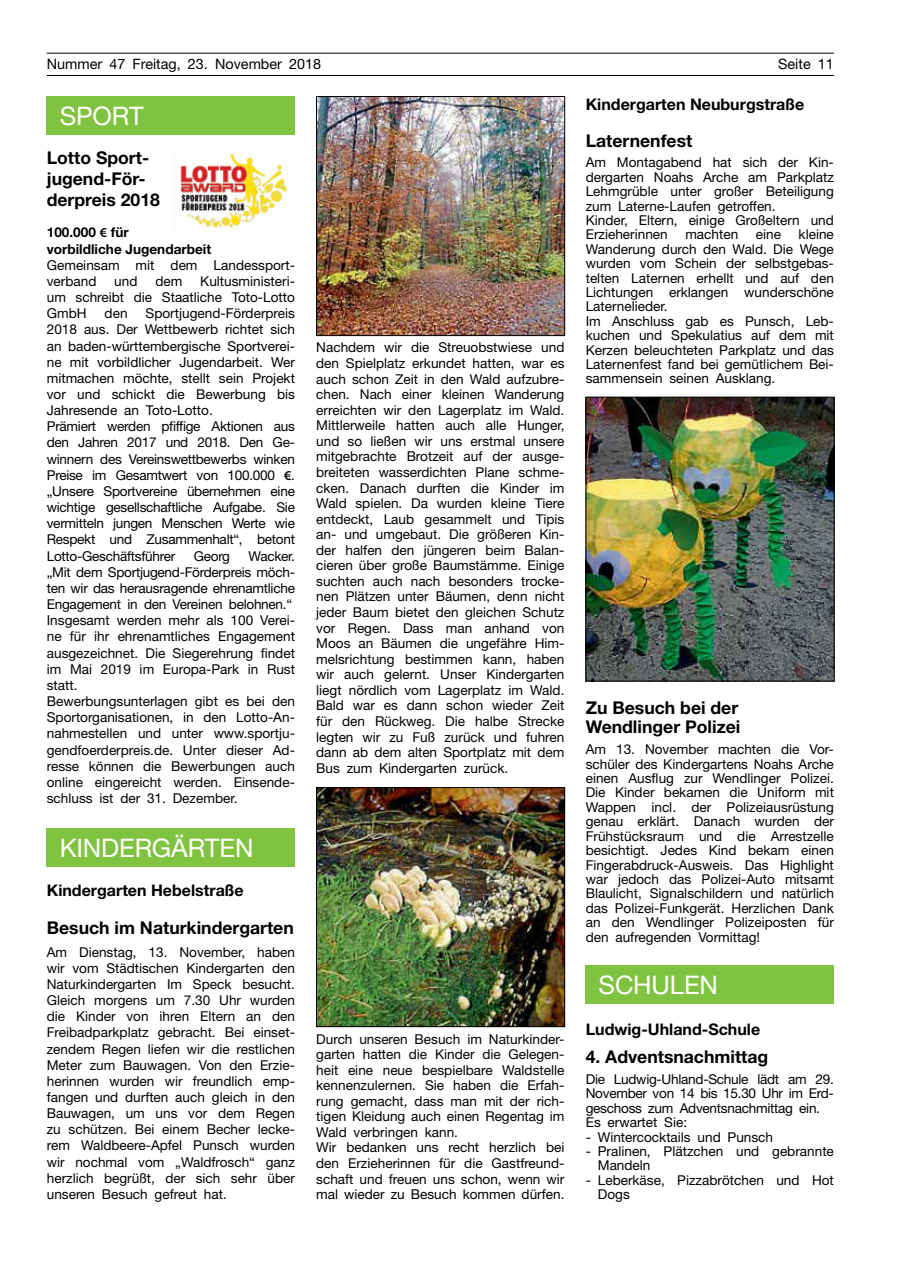
<style>
.page{position:relative;width:902px;height:1280px;background:#fff}
.page>*{position:absolute;margin:0;border:0;box-sizing:border-box;transform-origin:0 0}
.t1{font:25.65px "Helvetica Neue";letter-spacing:-.005em;color:#fff}
.t2{font:700 17.55px/21px "Helvetica Neue";color:#000}
.t3{font:700 16.05px "Helvetica Neue";color:#000}
.t4{font:14.4px "Helvetica Neue";color:#000}
.t5{font:13.65px/15.6px "Helvetica Neue";color:#000}
.t6{font:13.65px/16.2px "Helvetica Neue";letter-spacing:-.02em;color:#000}
.t7{font:700 13.65px/16.2px "Helvetica Neue";color:#000}
.s1{font-family:"Myriad Pro";font-weight:600}
</style>
<div class="page">
<hr style="left:47px;top:53px;width:786px;height:1px;background:#000">
<hr style="left:47px;top:75px;width:786px;height:1px;background:#000">
<div style="left:47px;top:96px;width:248px;height:39px;background:#80c341"></div>
<img style="left:180px;top:153px;width:108px;height:75px">
<div style="left:47px;top:829px;width:248px;height:38px;background:#80c341"></div>
<img style="left:318px;top:98px;width:245px;height:236px">
<div style="left:316px;top:96px;width:249px;height:240px;border:1px solid #000"></div>
<img style="left:318px;top:789px;width:245px;height:236px">
<div style="left:316px;top:787px;width:249px;height:240px;border:1px solid #000"></div>
<img style="left:587px;top:399px;width:245px;height:280px">
<div style="left:585px;top:397px;width:249px;height:284px;border:1px solid #000"></div>
<div style="left:585px;top:966px;width:248px;height:38px;background:#80c341"></div>
<p class="t4" style="left:47px;top:56px;width:276px">Nummer 47 Freitag, 23. November 2018</p>
<p class="t4" style="left:778px;top:56px;width:57px">Seite 11</p>
<h1 class="t1" style="left:60px;top:100px;width:86px">SPORT</h1>
<p class="t2" style="left:47px;top:147px;width:115px">Lotto Sport&shy;jugend-För&shy;derpreis 2018</p>
<p class="t7" style="left:47px;top:224px;width:166px">100.000 <span class="s1">€</span> für<br>vorbildliche Jugendarbeit</p>
<p class="t5" style="left:47px;top:257px;width:250px;line-height:16.2px">Gemeinsam mit dem Landessport&shy;verband</p>
<p class="t3" style="left:585px;top:95px;width:220px">Kindergarten Neuburgstraße</p>
<p class="t2" style="left:585px;top:129px;width:108px">Laternenfest</p>
<p class="t5" style="left:585px;top:155px;width:250px;line-height:14.4px">Am Montagabend hat sich der Kin&shy;dergarten Noahs Arche am Parkplatz<br>Lehmgrüble unter großer Beteiligung zum Laterne-Laufen getroffen.<br>Kinder, Eltern, einige Großeltern und<br>Erzieherinnen</p>
<p class="t5" style="left:585px;top:227px;width:250px;line-height:14.4px;text-indent:213px">kleine<br>Wanderung durch den Wald. Die Wege wurden vom Schein der selbstgebas&shy;telten Laternen erhellt und auf den<br>Lichtungen erklangen wunderschöne<br>Laternelieder.<br>Im Anschluss gab es Punsch, Leb&shy;kuchen und Spekulatius auf dem mit<br>Kerzen beleuchteten Parkplatz und das<br>Laternenfest fand bei gemütlichem Bei&shy;sammensein seinen Ausklang.</p>
<p class="t5" style="left:685px;top:226px;width:54px">machten</p>
<p class="t5" style="left:755px;top:226px;width:27px">eine</p>
<p class="t5" style="left:47px;top:273px;width:250px;line-height:16.2px;text-align:justify;text-indent:153px">Kultusministeri&shy;um schreibt die Staatliche Toto-Lotto GmbH</p>
<p class="t5" style="left:114px;top:273px;width:25px">und</p>
<p class="t5" style="left:155px;top:273px;width:28px">dem</p>
<p class="t6" style="left:47px;top:305px;width:250px;text-indent:99px">Sportjugend-Förderpreis 2018 aus. Der Wettbewerb richtet sich an baden-württembergische Sportverei&shy;ne mit vorbildlicher Jugendarbeit. Wer mitmachen möchte, stellt sein Projekt vor und schickt die Bewerbung bis Jahresende an Toto-Lotto.<br>Prämiert werden pfiffige Aktionen aus den Jahren 2017 und 2018. Den Ge&shy;winnern des Vereinswettbewerbs winken Preise im Gesamtwert von 100.000 <span class="s1">€</span>. „Unsere Sportvereine übernehmen eine wichtige gesellschaftliche Aufgabe. Sie vermitteln jungen Menschen Werte wie Respekt und Zusammenhalt“, betont Lotto-Geschäftsführer</p>
<p class="t5" style="left:105px;top:305px;width:24px">den</p>
<p class="t5" style="left:316px;top:340px;width:250px;text-align:justify">Nachdem wir die Streuobstwiese und den Spielplatz erkundet hatten, war es auch schon Zeit in den Wald aufzubre&shy;chen. Nach einer kleinen Wanderung erreichten wir den Lagerplatz im Wald.<br>Mittlerweile hatten auch alle Hunger, und so ließen wir uns erstmal unsere mitgebrachte Brotzeit auf der ausge&shy;breiteten wasserdichten Plane schme&shy;cken. Danach durften die Kinder im Wald spielen. Da wurden kleine Tiere entdeckt, Laub gesammelt und Tipis an- und umgebaut. Die größeren Kin&shy;der halfen den jüngeren beim Balan&shy;cieren über große Baumstämme. Einige suchten auch nach besonders trocke&shy;nen Plätzen unter Bäumen, denn nicht jeder Baum bietet den gleichen Schutz vor Regen. Dass man anhand von Moos an Bäumen die ungefähre Him&shy;melsrichtung bestimmen kann, haben wir auch gelernt. Unser Kindergarten liegt nördlich vom Lagerplatz im Wald.<br>Bald war es dann schon wieder Zeit für den Rückweg. Die halbe Strecke legten wir zu Fuß zurück und fuhren dann ab dem alten Sportplatz mit dem Bus zum Kindergarten zurück.</p>
<p class="t5" style="left:194px;top:548px;width:38px">Georg</p>
<p class="t5" style="left:47px;top:547px;width:250px;line-height:16.2px;text-indent:202px">Wacker. „Mit dem Sportjugend-Förderpreis möch&shy;ten wir das herausragende ehrenamtliche Engagement in den Vereinen belohnen.“ Insgesamt werden mehr als 100 Verei&shy;ne für ihr ehrenamtliches Engagement ausgezeichnet. Die Siegerehrung findet im Mai 2019 im Europa-Park in Rust statt.<br>Bewerbungsunterlagen gibt es bei den Sportorganisationen, in den Lotto-An&shy;nahmestellen und unter www.sportju&shy;gendfoerderpreis.de. Unter dieser Ad&shy;resse können die Bewerbungen auch online eingereicht werden. Einsende&shy;schluss ist der 31. Dezember.</p>
<h1 class="t1" style="left:60px;top:832px;width:195px">KINDERGÄRTEN</h1>
<p class="t3" style="left:47px;top:880px;width:198px">Kindergarten Hebelstraße</p>
<p class="t2" style="left:47px;top:917px;width:248px">Besuch im Naturkindergarten</p>
<p class="t5" style="left:47px;top:943px;width:250px;line-height:16.2px;text-align:justify">Am Dienstag, 13. November, haben wir vom Städtischen Kindergarten den Naturkindergarten Im Speck besucht.<br>Gleich morgens um 7.30 Uhr wurden die Kinder von ihren Eltern an den Freibadparkplatz gebracht. Bei einset&shy;zendem Regen liefen wir die restlichen Meter zum Bauwagen. Von den Erzie&shy;herinnen wurden wir freundlich emp&shy;fangen und durften auch gleich in den Bauwagen, um uns vor dem Regen zu schützen. Bei einem Becher lecke&shy;rem Waldbeere-Apfel Punsch wurden wir nochmal vom „Waldfrosch“ ganz herzlich begrüßt, der sich sehr über unseren Besuch gefreut hat.</p>
<p class="t2" style="left:585px;top:698px;width:156px;line-height:19.2px">Zu Besuch bei der<br>Wendlinger Polizei</p>
<p class="t5" style="left:585px;top:742px;width:250px;line-height:14.4px;text-align:justify">Am 13. November machten die Vor&shy;schüler des Kindergartens Noahs Arche einen Ausflug zur Wendlinger Polizei.<br>Die Kinder bekamen die Uniform mit Wappen incl. der Polizeiausrüstung genau erklärt. Danach wurden der Frühstücksraum und die Arrestzelle besichtigt. Jedes Kind bekam einen Fingerabdruck-Ausweis. Das Highlight war jedoch das Polizei-Auto mitsamt Blaulicht, Signalschildern und natürlich das Polizei-Funkgerät. Herzlichen Dank an den Wendlinger Polizeiposten für den aufregenden Vormittag!</p>
<h1 class="t1" style="left:598px;top:969px;width:121px">SCHULEN</h1>
<p class="t3" style="left:585px;top:1020px;width:176px">Ludwig-Uhland-Schule</p>
<p class="t2" style="left:585px;top:1046px;width:184px">4. Adventsnachmittag</p>
<p class="t6" style="left:585px;top:1072px;width:250px;line-height:14.4px">Die Ludwig-Uhland-Schule lädt am 29.<br>November von 14 bis 15.30 Uhr im Erd&shy;geschoss zum Adventsnachmittag ein.<br>Es erwartet Sie:</p>
<p class="t5" style="left:585px;top:1129px;width:189px">- Wintercocktails und Punsch</p>
<p class="t5" style="left:597px;top:1144px;width:237px;line-height:14.4px;text-indent:-12px">- Pralinen, Plätzchen und gebrannte<br>Mandeln</p>
<p class="t5" style="left:597px;top:1172px;width:237px;line-height:14.4px;text-indent:-12px">- Leberkäse, Pizzabrötchen und Hot<br>Dogs</p>
<p class="t5" style="left:316px;top:1031px;width:250px">Durch unseren Besuch im Naturkinder&shy;garten hatten die Kinder die Gelegen&shy;heit eine neue bespielbare Waldstelle kennenzulernen. Sie haben die Erfah&shy;rung gemacht, dass man mit der rich&shy;tigen Kleidung auch einen Regentag im Wald verbringen kann.<br>Wir bedanken uns recht herzlich bei den Erzieherinnen für die Gastfreund&shy;schaft und freuen uns schon, wenn wir mal wieder zu Besuch kommen dürfen.</p>
</div>
